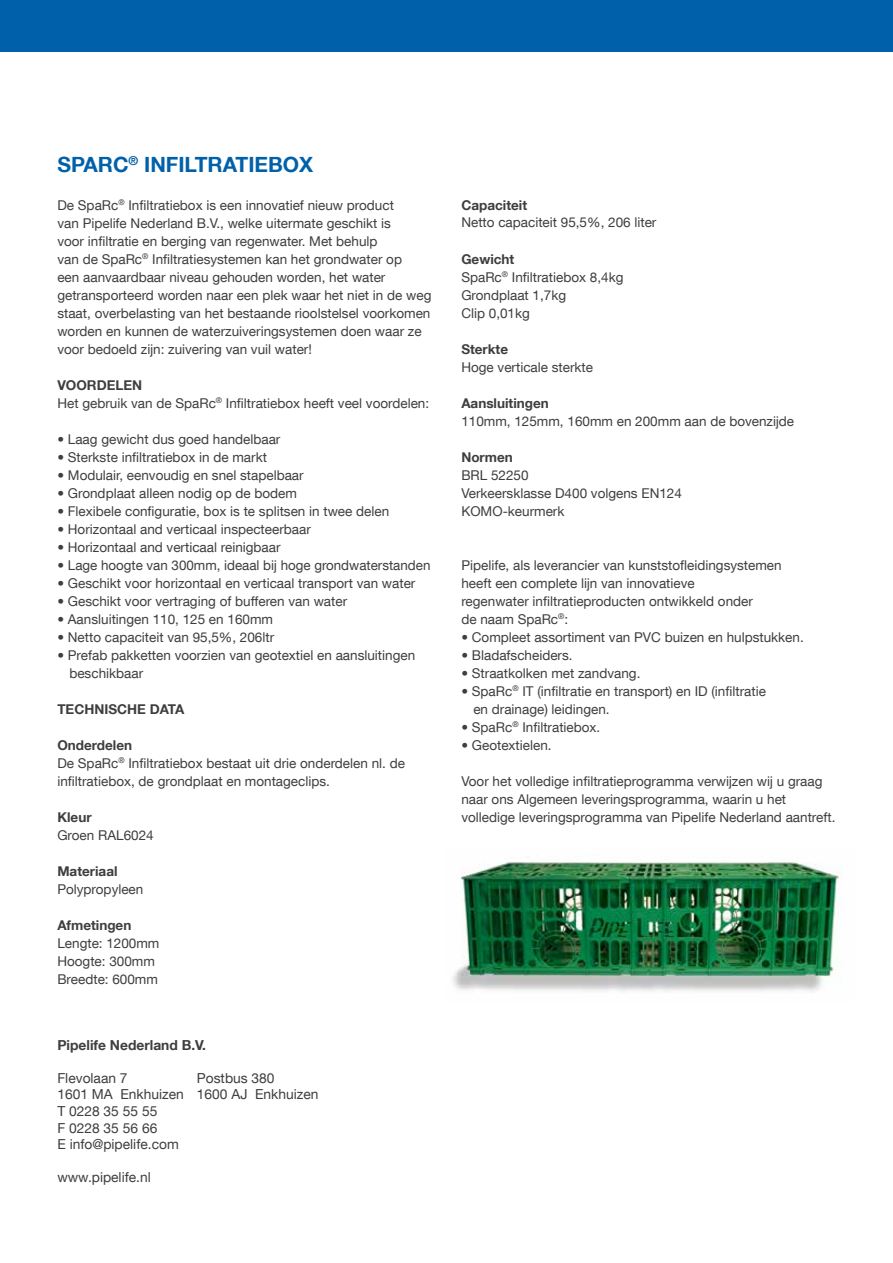
<style>
.page{position:relative;width:893px;height:1263px;background:#fff}
.page>*{position:absolute;margin:0;border:0;box-sizing:border-box;transform-origin:0 0}
.t1{font:700 21px "Helvetica Neue LT Com";color:#0060a9}
.t2{font:13.8px/16.5px "Helvetica Neue LT Com";color:#3e3d40}
.t3{font:700 13.8px "Helvetica Neue LT Com";color:#3e3d40}
.t4{font:13.5px/18px "Helvetica Neue LT Com";color:#3e3d40}
.t5{font:700 13.5px "Helvetica Neue LT Com";color:#3e3d40}
.s1{font-weight:700}
</style>
<div class="page">
<div style="left:0;top:0;width:893px;height:51px;background:#0060a9"></div>
<img style="left:453px;top:862px;width:389px;height:130px">
<h1 class="t1" style="left:57px;top:152px;width:257px">SPARC<sup>®</sup> INFILTRATIEBOX</h1>
<p class="t4" style="left:57px;top:195px;width:376px">De SpaRc<sup>®</sup> Infiltratiebox is een innovatief nieuw product<br>van Pipelife Nederland B.V., welke uitermate geschikt is<br>voor infiltratie en berging van regenwater. Met behulp<br>van de SpaRc<sup>®</sup> Infiltratiesystemen kan het grondwater op<br>een aanvaardbaar niveau gehouden worden, het water getransporteerd worden naar een plek waar het niet in de weg staat, overbelasting van het bestaande rioolstelsel voorkomen worden en kunnen de waterzuiveringsystemen doen waar ze voor bedoeld zijn: zuivering van vuil water!</p>
<p class="t4" style="left:57px;top:375px;width:373px"><span class="s1">VOORDELEN<br></span>Het gebruik van de SpaRc<sup>®</sup> Infiltratiebox heeft veel voordelen:</p>
<p class="t4" style="left:57px;top:429px;width:225px">• Laag gewicht dus goed handelbaar</p>
<p class="t4" style="left:57px;top:447px;width:211px">• Sterkste infiltratiebox in de markt</p>
<p class="t4" style="left:57px;top:465px;width:248px">• Modulair, eenvoudig en snel stapelbaar</p>
<p class="t4" style="left:57px;top:483px;width:241px">• Grondplaat alleen nodig op de bodem</p>
<p class="t4" style="left:57px;top:501px;width:333px">• Flexibele configuratie, box is te splitsen in twee delen</p>
<p class="t4" style="left:57px;top:519px;width:255px">• Horizontaal and verticaal inspecteerbaar</p>
<p class="t4" style="left:57px;top:537px;width:225px">• Horizontaal and verticaal reinigbaar</p>
<p class="t4" style="left:57px;top:555px;width:375px">• Lage hoogte van 300mm, ideaal bij hoge grondwaterstanden</p>
<p class="t4" style="left:57px;top:573px;width:359px">• Geschikt voor horizontaal en verticaal transport van water</p>
<p class="t4" style="left:57px;top:591px;width:291px">• Geschikt voor vertraging of bufferen van water</p>
<p class="t4" style="left:57px;top:609px;width:217px">• Aansluitingen 110, 125 en 160mm</p>
<p class="t4" style="left:57px;top:627px;width:218px">• Netto capaciteit van 95,5%, 206ltr</p>
<p class="t4" style="left:69px;top:645px;width:347px;text-indent:-12px">• Prefab pakketten voorzien van geotextiel en aansluitingen beschikbaar</p>
<p class="t5" style="left:57px;top:700px;width:129px">TECHNISCHE DATA</p>
<p class="t4" style="left:57px;top:735px;width:349px"><span class="s1">Onderdelen<br></span>De SpaRc<sup>®</sup> Infiltratiebox bestaat uit drie onderdelen nl. de infiltratiebox, de grondplaat en montageclips.</p>
<p class="t5" style="left:57px;top:808px;width:36px">Kleur</p>
<p class="t4" style="left:57px;top:825px;width:98px">Groen RAL6024</p>
<p class="t5" style="left:57px;top:862px;width:62px">Materiaal</p>
<p class="t4" style="left:57px;top:879px;width:88px">Polypropyleen</p>
<p class="t5" style="left:57px;top:916px;width:75px">Afmetingen</p>
<p class="t4" style="left:57px;top:933px;width:104px">Lengte: 1200mm<br>Hoogte: 300mm<br>Breedte: 600mm</p>
<p class="t3" style="left:57px;top:1036px;width:150px">Pipelife Nederland B.V.</p>
<p class="t2" style="left:57px;top:1069px;width:72px">Flevolaan 7</p>
<p class="t2" style="left:57px;top:1069px;width:263px;text-indent:139px">Postbus 380<br>1601 MA Enkhuizen 1600 AJ Enkhuizen<br>T 0228 35 55 55<br>F 0228 35 56 66<br>E info@pipelife.com</p>
<p class="t2" style="left:57px;top:1169px;width:95px">www.pipelife.nl</p>
<p class="t5" style="left:461px;top:196px;width:67px">Capaciteit</p>
<p class="t4" style="left:461px;top:213px;width:197px">Netto capaciteit 95,5%, 206 liter</p>
<p class="t4" style="left:461px;top:249px;width:164px"><span class="s1">Gewicht<br></span>SpaRc<sup>®</sup> Infiltratiebox 8,4kg<br>Grondplaat 1,7kg<br>Clip 0,01kg</p>
<p class="t5" style="left:461px;top:340px;width:48px">Sterkte</p>
<p class="t4" style="left:461px;top:357px;width:133px">Hoge verticale sterkte</p>
<p class="t5" style="left:461px;top:394px;width:89px">Aansluitingen</p>
<p class="t4" style="left:461px;top:411px;width:334px">110mm, 125mm, 160mm en 200mm aan de bovenzijde</p>
<p class="t5" style="left:461px;top:448px;width:53px">Normen</p>
<p class="t4" style="left:461px;top:465px;width:222px">BRL 52250<br>Verkeersklasse D400 volgens EN124<br>KOMO-keurmerk</p>
<p class="t4" style="left:461px;top:555px;width:322px">Pipelife, als leverancier van kunststofleidingsystemen heeft een complete lijn van innovatieve<br>regenwater infiltratieproducten ontwikkeld onder<br>de naam SpaRc<sup>®</sup>:</p>
<p class="t4" style="left:461px;top:627px;width:344px">• Compleet assortiment van PVC buizen en hulpstukken.</p>
<p class="t4" style="left:461px;top:645px;width:113px">• Bladafscheiders.</p>
<p class="t4" style="left:461px;top:663px;width:181px">• Straatkolken met zandvang.</p>
<p class="t4" style="left:473px;top:681px;width:294px;text-indent:-12px">• SpaRc<sup>®</sup> IT (infiltratie en transport) en ID (infiltratie en drainage) leidingen.</p>
<p class="t4" style="left:461px;top:717px;width:141px">• SpaRc<sup>®</sup> Infiltratiebox.</p>
<p class="t4" style="left:461px;top:735px;width:92px">• Geotextielen.</p>
<p class="t4" style="left:461px;top:771px;width:376px">Voor het volledige infiltratieprogramma verwijzen wij u graag naar ons Algemeen leveringsprogramma, waarin u het volledige leveringsprogramma van Pipelife Nederland aantreft.</p>
</div>
